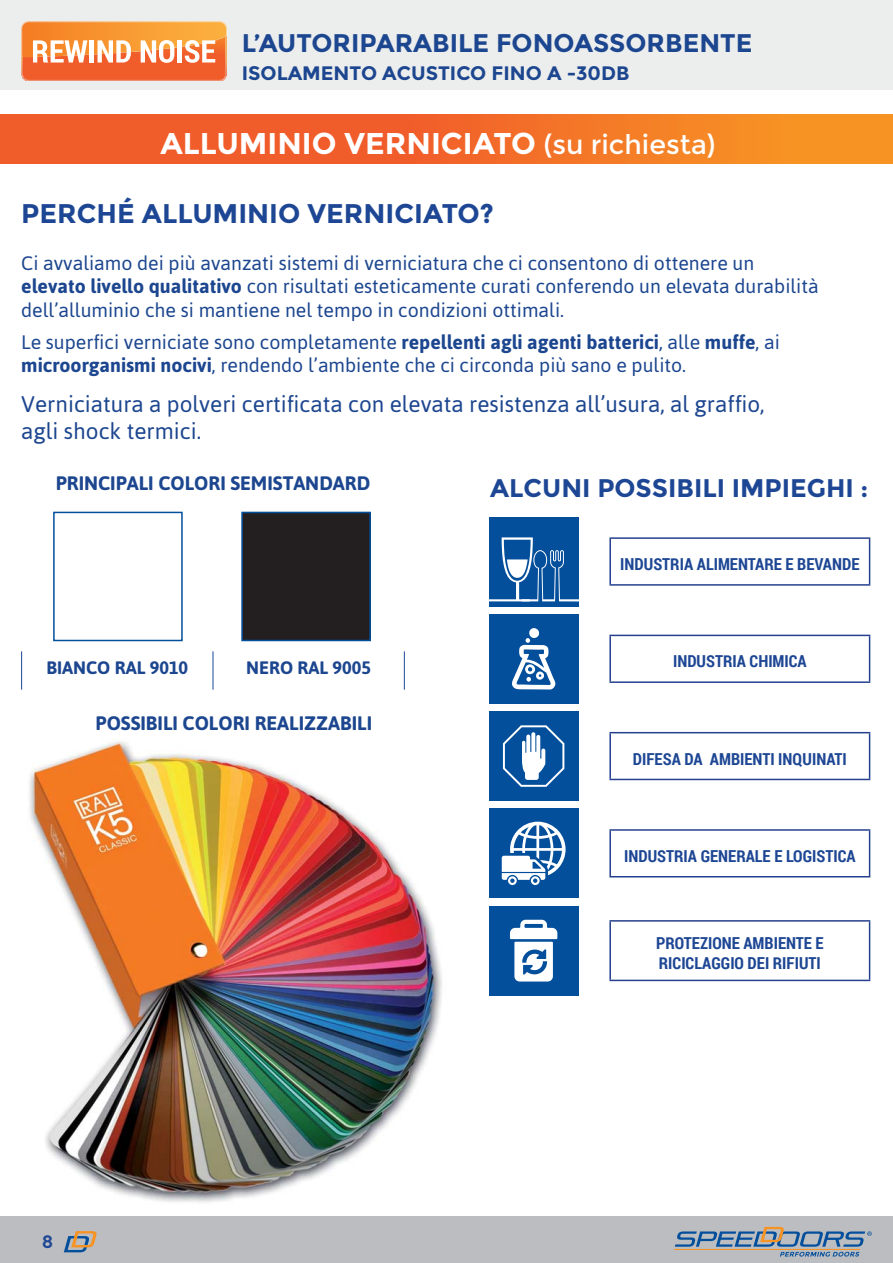
<style>
.page{position:relative;width:893px;height:1263px;background:#fff}
.page>*{position:absolute;margin:0;border:0;box-sizing:border-box;transform-origin:0 0}
.t1{font:700 30px "Montserrat";color:#fff}
.t2{font:700 27px "Montserrat";color:#1d4694}
.t3{font:700 25.5px "Montserrat";color:#1c468f}
.t4{font:700 25.5px "Montserrat";color:#1d4694}
.t5{font:22.5px/27px "Asap";color:#1c468f}
.t6{font:19.5px/23.4px "Asap";color:#1c468f}
.t7{font:700 19.5px "Asap";color:#1c468f}
.t8{font:700 19.5px "Montserrat";color:#1c468f}
.t9{font:700 18px "Asap";color:#1c468f}
.t10{font:700 18px "Raleway";color:#1d4694}
.t11{font:700 16.5px/19.8px "Roboto Condensed";color:#1d4694}
.s1{font-weight:400;font-size:27px}
.s2{font-weight:700}
</style>
<div class="page">
<div style="left:0;top:1216px;width:893px;height:47px;background:#bbbdc0"></div>
<div style="left:0;top:0;width:893px;height:89px;background:#eceded"></div>
<svg style="left:64px;top:1231px;width:33px;height:21px"></svg>
<hr style="left:674px;top:1249px;width:186px;height:1px;background:#f79323">
<svg style="left:675px;top:1227px;width:197px;height:29px"></svg>
<svg style="left:22px;top:21px;width:205px;height:60px;background:#f69558"></svg>
<img style="left:29px;top:738px;width:413px;height:465px">
<svg style="left:0;top:115px;width:893px;height:49px;background:#f36f28"></svg>
<div style="left:489px;top:517px;width:89px;height:89px;background:#044f9c"></div>
<hr style="left:609px;top:537px;width:261px;height:2px;background:#25408e">
<hr style="left:609px;top:539px;width:2px;height:45px;background:#25408e">
<hr style="left:869px;top:539px;width:1px;height:45px;background:#25408e">
<hr style="left:609px;top:584px;width:261px;height:2px;background:#25408e">
<svg style="left:489px;top:537px;width:89px;height:64px"></svg>
<hr style="left:609px;top:635px;width:261px;height:1px;background:#25408e">
<hr style="left:609px;top:636px;width:2px;height:45px;background:#25408e">
<hr style="left:869px;top:636px;width:1px;height:45px;background:#25408e">
<hr style="left:609px;top:681px;width:261px;height:2px;background:#25408e">
<div style="left:489px;top:614px;width:89px;height:89px;background:#044f9c"></div>
<svg style="left:512px;top:628px;width:43px;height:61px"></svg>
<hr style="left:609px;top:732px;width:261px;height:1px;background:#25408e">
<hr style="left:609px;top:733px;width:2px;height:46px;background:#25408e">
<hr style="left:869px;top:733px;width:1px;height:46px;background:#25408e">
<hr style="left:609px;top:779px;width:261px;height:1px;background:#25408e">
<div style="left:489px;top:711px;width:89px;height:90px;background:#044f9c"></div>
<svg style="left:503px;top:725px;width:61px;height:62px"></svg>
<hr style="left:609px;top:829px;width:261px;height:2px;background:#25408e">
<hr style="left:609px;top:831px;width:2px;height:45px;background:#25408e">
<hr style="left:869px;top:831px;width:1px;height:45px;background:#25408e">
<hr style="left:609px;top:876px;width:261px;height:1px;background:#25408e">
<div style="left:489px;top:809px;width:89px;height:89px;background:#044f9c"></div>
<svg style="left:502px;top:822px;width:64px;height:63px"></svg>
<hr style="left:609px;top:920px;width:261px;height:2px;background:#25408e">
<hr style="left:609px;top:922px;width:2px;height:58px;background:#25408e">
<hr style="left:869px;top:922px;width:1px;height:58px;background:#25408e">
<hr style="left:609px;top:980px;width:261px;height:1px;background:#25408e">
<div style="left:489px;top:906px;width:89px;height:89px;background:#044f9c"></div>
<svg style="left:510px;top:920px;width:47px;height:61px"></svg>
<hr style="left:213px;top:651px;width:1px;height:39px;background:#1d4694">
<hr style="left:404px;top:651px;width:1px;height:39px;background:#1d4694">
<hr style="left:21px;top:651px;width:1px;height:39px;background:#1d4694">
<div style="left:53px;top:512px;width:130px;height:129px;border:2px solid #044f9c"></div>
<div style="left:242px;top:512px;width:128px;height:128px;background:#231f20"></div>
<div style="left:241px;top:512px;width:130px;height:129px;border:2px solid #044f9c"></div>
<h3 class="t3" style="left:242px;top:28px;width:512px">L’AUTORIPARABILE FONOASSORBENTE</h3>
<p class="t8" style="left:242px;top:61px;width:389px">ISOLAMENTO ACUSTICO FINO A -30DB</p>
<h1 class="t1" style="left:160px;top:125px;width:556px">ALLUMINIO VERNICIATO <span class="s1">(su richiesta)</span></h1>
<h2 class="t2" style="left:21px;top:197px;width:474px">PERCHÉ ALLUMINIO VERNICIATO?</h2>
<p class="t6" style="left:21px;top:251px;width:799px">Ci avvaliamo dei più avanzati sistemi di verniciatura che ci consentono di ottenere un <span class="s2">elevato livello qualitativo</span> con risultati esteticamente curati conferendo un elevata durabilità dell’alluminio che si mantiene nel tempo in condizioni ottimali.</p>
<p class="t6" style="left:21px;top:330px;width:760px">Le superfici verniciate sono completamente <span class="s2">repellenti agli agenti batterici</span>, alle <span class="s2">muffe</span>, ai <span class="s2">microorganismi nocivi</span>, rendendo l’ambiente che ci circonda più sano e pulito.</p>
<p class="t5" style="left:21px;top:390px;width:745px">Verniciatura a polveri certificata con elevata resistenza all’usura, al graffio, agli shock termici.</p>
<h3 class="t4" style="left:490px;top:472px;width:380px">ALCUNI POSSIBILI IMPIEGHI :</h3>
<p class="t7" style="left:56px;top:472px;width:316px">PRINCIPALI COLORI SEMISTANDARD</p>
<p class="t9" style="left:46px;top:657px;width:143px">BIANCO RAL 9010</p>
<p class="t9" style="left:246px;top:657px;width:126px">NERO RAL 9005</p>
<p class="t7" style="left:96px;top:711px;width:278px">POSSIBILI COLORI REALIZZABILI</p>
<p class="t10" style="left:42px;top:1235px;width:12px">8</p>
<p class="t11" style="left:620px;top:554px;width:241px">INDUSTRIA ALIMENTARE E BEVANDE</p>
<p class="t11" style="left:673px;top:651px;width:135px">INDUSTRIA CHIMICA</p>
<p class="t11" style="left:633px;top:748px;width:216px">DIFESA DA AMBIENTI INQUINATI</p>
<p class="t11" style="left:624px;top:846px;width:233px">INDUSTRIA GENERALE E LOGISTICA</p>
<p class="t11" style="left:656px;top:933px;width:169px">PROTEZIONE AMBIENTE E<br>RICICLAGGIO DEI RIFIUTI</p>
</div>
